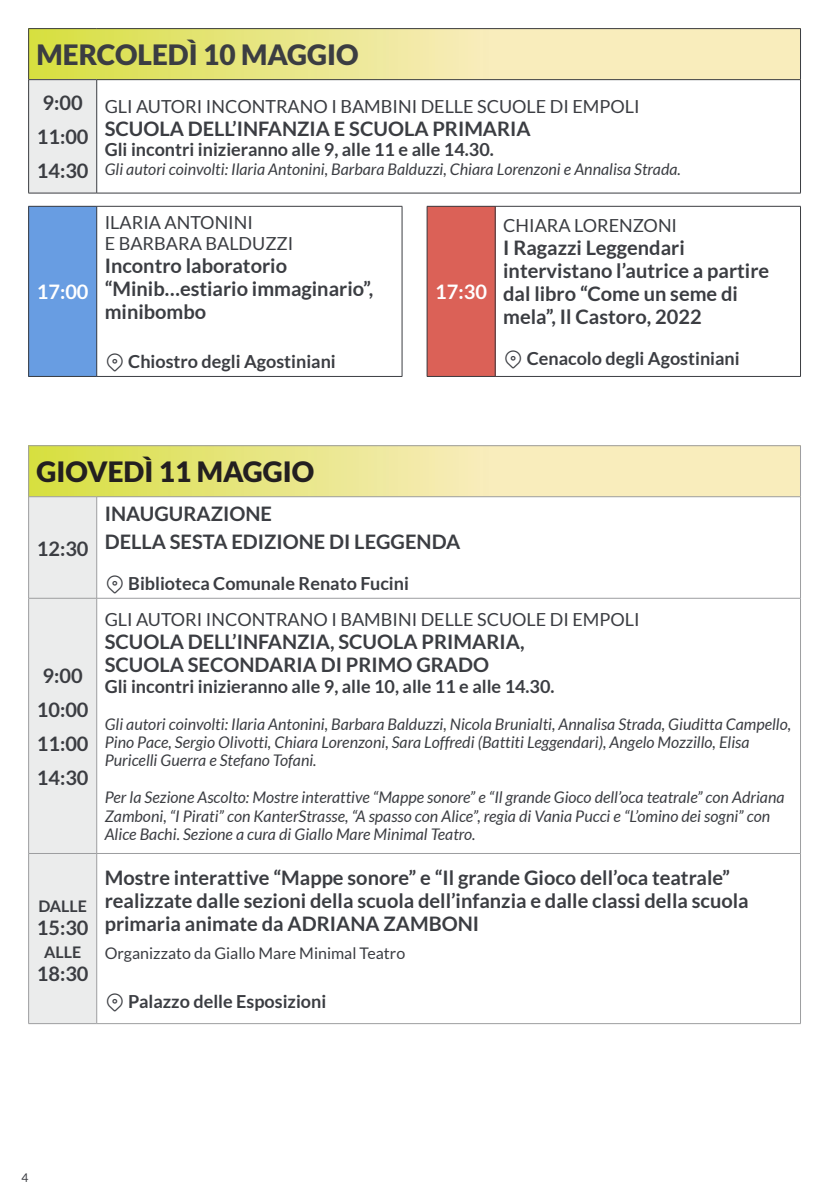
<style>
.page{position:relative;width:840px;height:1191px;background:#fff}
.page>*{position:absolute;margin:0;border:0;box-sizing:border-box;transform-origin:0 0}
.t1{font:900 28px "Lato";color:#3b3d42}
.t2{font:900 28px "Lato";color:#231f20}
.t3{font:700 20px/23px "Lato";color:#3b3d42}
.t4{font:700 20px "Lato";color:#fff}
.t5{font:700 18px "Lato";color:#3b3d42}
.t6{font:18px/20.8px "Lato";color:#3b3d42}
.t7{font:italic 16px/18.4px "Lato";color:#3b3d42}
.t8{font:16px "Lato";color:#3b3d42}
.t9{font:700 16px "Lato";color:#3b3d42}
.t10{font:12px "Lato";color:#3b3d42}
</style>
<div class="page">
<svg style="left:29px;top:29px;width:770px;height:50px;background:#ede897"></svg>
<div style="left:29px;top:80px;width:68px;height:113px;background:#ebecec"></div>
<hr style="left:28px;top:28px;width:69px;height:1px;background:#3b3d42">
<hr style="left:28px;top:29px;width:1px;height:50px;background:#3b3d42">
<hr style="left:97px;top:28px;width:703px;height:1px;background:#3b3d42">
<hr style="left:799px;top:29px;width:1px;height:50px;background:#3b3d42">
<hr style="left:28px;top:79px;width:69px;height:1px;background:#3b3d42">
<hr style="left:28px;top:80px;width:1px;height:113px;background:#3b3d42">
<hr style="left:97px;top:79px;width:703px;height:1px;background:#3b3d42">
<hr style="left:96px;top:80px;width:1px;height:113px;background:#3b3d42">
<hr style="left:799px;top:80px;width:1px;height:113px;background:#3b3d42">
<hr style="left:28px;top:193px;width:69px;height:1px;background:#3b3d42">
<hr style="left:97px;top:193px;width:703px;height:1px;background:#3b3d42">
<div style="left:29px;top:206px;width:68px;height:170px;background:#689de2"></div>
<hr style="left:28px;top:206px;width:69px;height:1px;background:#3b3d42">
<hr style="left:28px;top:206px;width:1px;height:170px;background:#3b3d42">
<hr style="left:97px;top:206px;width:305px;height:1px;background:#3b3d42">
<hr style="left:96px;top:206px;width:1px;height:170px;background:#3b3d42">
<hr style="left:401px;top:206px;width:1px;height:170px;background:#3b3d42">
<hr style="left:28px;top:376px;width:69px;height:1px;background:#3b3d42">
<hr style="left:97px;top:376px;width:305px;height:1px;background:#3b3d42">
<div style="left:427px;top:206px;width:68px;height:170px;background:#db6157"></div>
<hr style="left:426px;top:206px;width:69px;height:1px;background:#3b3d42">
<hr style="left:426px;top:206px;width:1px;height:170px;background:#3b3d42">
<hr style="left:495px;top:206px;width:305px;height:1px;background:#3b3d42">
<hr style="left:494px;top:206px;width:1px;height:170px;background:#3b3d42">
<hr style="left:799px;top:206px;width:1px;height:170px;background:#3b3d42">
<hr style="left:426px;top:376px;width:69px;height:1px;background:#3b3d42">
<hr style="left:495px;top:376px;width:305px;height:1px;background:#3b3d42">
<svg style="left:29px;top:446px;width:770px;height:50px;background:#eee897"></svg>
<div style="left:29px;top:497px;width:67px;height:526px;background:#ebecec"></div>
<hr style="left:28px;top:497px;width:1px;height:101px;background:#9d9ea0">
<hr style="left:96px;top:497px;width:1px;height:101px;background:#9d9ea0">
<hr style="left:28px;top:598px;width:69px;height:1px;background:#9d9ea0">
<hr style="left:28px;top:598px;width:1px;height:255px;background:#9d9ea0">
<hr style="left:97px;top:598px;width:703px;height:1px;background:#9d9ea0">
<hr style="left:96px;top:598px;width:1px;height:255px;background:#9d9ea0">
<hr style="left:799px;top:598px;width:1px;height:255px;background:#9d9ea0">
<hr style="left:28px;top:853px;width:69px;height:1px;background:#9d9ea0">
<hr style="left:28px;top:853px;width:1px;height:170px;background:#9d9ea0">
<hr style="left:97px;top:853px;width:703px;height:1px;background:#9d9ea0">
<hr style="left:96px;top:853px;width:1px;height:170px;background:#9d9ea0">
<hr style="left:28px;top:1023px;width:69px;height:1px;background:#9d9ea0">
<hr style="left:97px;top:1023px;width:703px;height:1px;background:#9d9ea0">
<hr style="left:28px;top:445px;width:69px;height:1px;background:#9d9ea0">
<hr style="left:28px;top:446px;width:1px;height:50px;background:#9d9ea0">
<hr style="left:97px;top:445px;width:703px;height:1px;background:#9d9ea0">
<hr style="left:799px;top:446px;width:1px;height:50px;background:#9d9ea0">
<hr style="left:28px;top:496px;width:69px;height:1px;background:#9d9ea0">
<hr style="left:97px;top:496px;width:703px;height:1px;background:#9d9ea0">
<hr style="left:799px;top:497px;width:1px;height:101px;background:#9d9ea0">
<hr style="left:799px;top:853px;width:1px;height:170px;background:#9d9ea0">
<h1 class="t1" style="left:37px;top:39px;width:323px">MERCOLEDÌ 10 MAGGIO</h1>
<p class="t3" style="left:37px;top:86px;width:53px;line-height:34px">9:00<br>11:00<br>14:30</p>
<p class="t6" style="left:105px;top:95px;width:536px">GLI AUTORI INCONTRANO I BAMBINI DELLE SCUOLE DI EMPOLI</p>
<p class="t3" style="left:105px;top:116px;width:427px">SCUOLA DELL’INFANZIA E SCUOLA PRIMARIA</p>
<p class="t5" style="left:105px;top:139px;width:390px">Gli incontri inizieranno alle 9, alle 11 e alle 14.30.</p>
<p class="t7" style="left:105px;top:160px;width:577px">Gli autori coinvolti: Ilaria Antonini, Barbara Balduzzi, Chiara Lorenzoni e Annalisa Strada.</p>
<p class="t4" style="left:37px;top:281px;width:53px">17:00</p>
<p class="t6" style="left:105px;top:212px;width:190px">ILARIA ANTONINI<br>E BARBARA BALDUZZI</p>
<p class="t3" style="left:105px;top:254px;width:270px">Incontro laboratorio “Minib…estiario immaginario”, minibombo</p>
<p class="t5" style="left:128px;top:351px;width:209px">Chiostro degli Agostiniani</p>
<p class="t4" style="left:435px;top:281px;width:53px">17:30</p>
<p class="t6" style="left:503px;top:215px;width:175px">CHIARA LORENZONI</p>
<p class="t3" style="left:503px;top:236px;width:267px">I Ragazzi Leggendari intervistano l’autrice a partire dal libro “Come un seme di mela”, Il Castoro, 2022</p>
<p class="t5" style="left:526px;top:348px;width:214px">Cenacolo degli Agostiniani</p>
<h1 class="t2" style="left:37px;top:456px;width:279px">GIOVEDÌ 11 MAGGIO</h1>
<p class="t3" style="left:37px;top:536px;width:53px">12:30</p>
<p class="t3" style="left:105px;top:499px;width:357px;line-height:28px">INAUGURAZIONE<br>DELLA SESTA EDIZIONE DI LEGGENDA</p>
<p class="t5" style="left:128px;top:573px;width:282px">Biblioteca Comunale Renato Fucini</p>
<p class="t3" style="left:37px;top:658px;width:53px;line-height:34px">9:00<br>10:00<br>11:00<br>14:30</p>
<p class="t9" style="left:38px;top:897px;width:50px">DALLE</p>
<p class="t3" style="left:37px;top:916px;width:53px">15:30</p>
<p class="t9" style="left:44px;top:943px;width:39px">ALLE</p>
<p class="t3" style="left:37px;top:962px;width:53px">18:30</p>
<p class="t6" style="left:105px;top:609px;width:536px">GLI AUTORI INCONTRANO I BAMBINI DELLE SCUOLE DI EMPOLI</p>
<p class="t3" style="left:105px;top:630px;width:421px">SCUOLA DELL’INFANZIA, SCUOLA PRIMARIA,<br>SCUOLA SECONDARIA DI PRIMO GRADO</p>
<p class="t5" style="left:105px;top:676px;width:451px">Gli incontri inizieranno alle 9, alle 10, alle 11 e alle 14.30.</p>
<p class="t7" style="left:105px;top:715px;width:687px">Gli autori coinvolti: Ilaria Antonini, Barbara Balduzzi, Nicola Brunialti, Annalisa Strada, Giuditta Campello,<br>Pino Pace, Sergio Olivotti, Chiara Lorenzoni, Sara Loffredi (Battiti Leggendari), Angelo Mozzillo, Elisa<br>Puricelli Guerra e Stefano Tofani.</p>
<p class="t7" style="left:105px;top:788px;width:681px">Per la Sezione Ascolto: Mostre interattive “Mappe sonore” e “Il grande Gioco dell’oca teatrale” con Adriana<br>Zamboni, “I Pirati” con KanterStrasse, “A spasso con Alice”, regia di Vania Pucci e “L’omino dei sogni” con<br>Alice Bachi. Sezione a cura di Giallo Mare Minimal Teatro.</p>
<p class="t3" style="left:105px;top:866px;width:645px">Mostre interattive “Mappe sonore” e “Il grande Gioco dell’oca teatrale” realizzate dalle sezioni della scuola dell’infanzia e dalle classi della scuola primaria animate da ADRIANA ZAMBONI</p>
<p class="t8" style="left:105px;top:944px;width:302px">Organizzato da Giallo Mare Minimal Teatro</p>
<p class="t5" style="left:128px;top:991px;width:199px">Palazzo delle Esposizioni</p>
<p class="t10" style="left:21px;top:1170px;width:8px">4</p>
</div>
